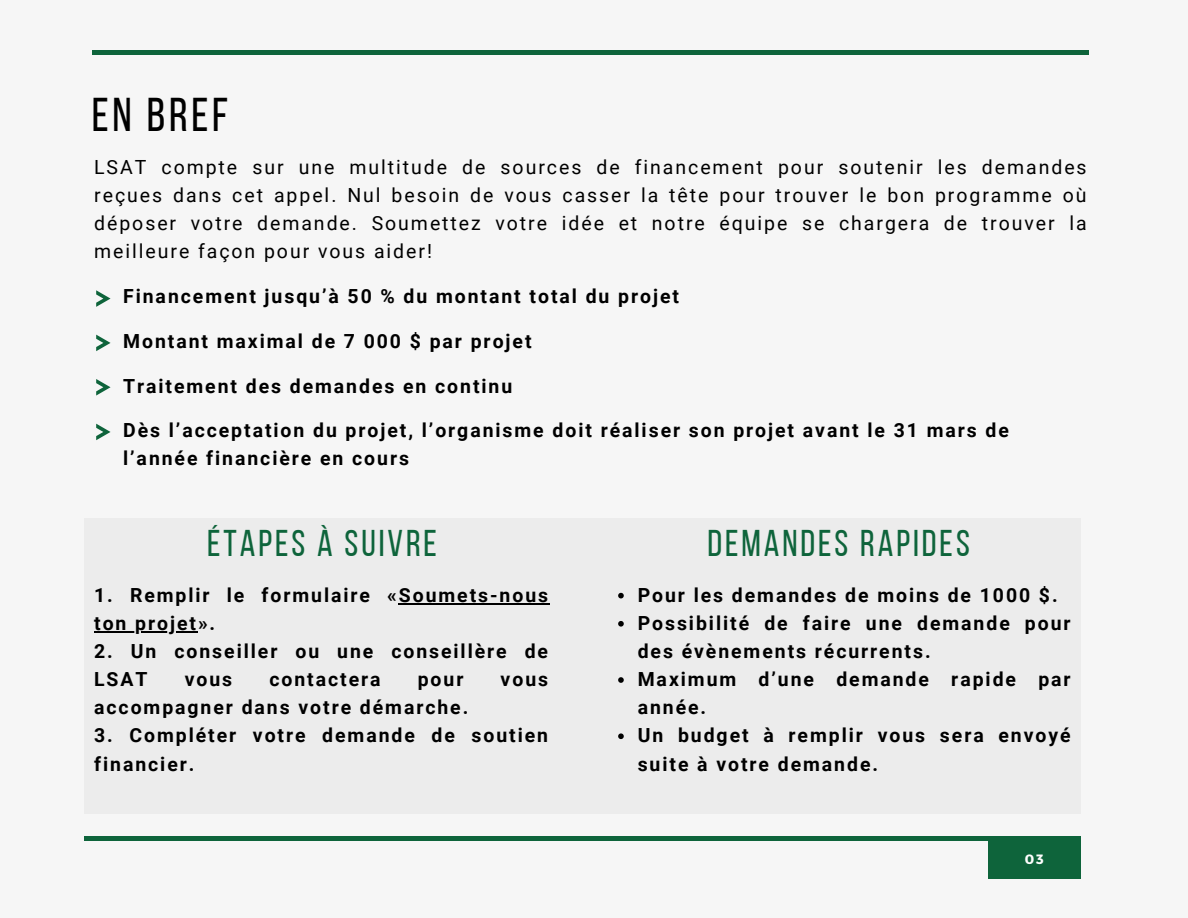
<style>
.page{position:relative;width:1188px;height:918px;background:#f6f6f6}
.page>*{position:absolute;margin:0;border:0;box-sizing:border-box;transform-origin:0 0}
.t1{font:47.25px "Bebas Neue";letter-spacing:.08em;color:#000}
.t2{font:37.2px "Bebas Neue";letter-spacing:.08em;color:#0e643b}
.t3{font:700 19.5px/28.2px "Roboto";letter-spacing:.1em;color:#000}
.t4{font:19.5px/28.2px "Roboto";letter-spacing:.1em;color:#000;text-align:justify}
.t5{font:700 13.5px "Montserrat";color:#fff}
</style>
<div class="page">
<div style="left:988px;top:841px;width:92px;height:37px;background:#0e643b"></div>
<div style="left:84px;top:836px;width:996px;height:5px;background:#0e643b"></div>
<div style="left:84px;top:518px;width:996px;height:296px;background:#ececec"></div>
<hr style="left:399px;top:603px;width:151px;height:1px;background:#000">
<hr style="left:94px;top:631px;width:104px;height:1px;background:#000">
<div style="left:92px;top:50px;width:997px;height:5px;background:#0e643b"></div>
<svg style="left:618px;top:593px;width:6px;height:5px"></svg>
<svg style="left:618px;top:621px;width:6px;height:6px"></svg>
<svg style="left:618px;top:677px;width:6px;height:6px"></svg>
<svg style="left:618px;top:733px;width:6px;height:6px"></svg>
<svg style="left:96px;top:290px;width:15px;height:17px"></svg>
<svg style="left:96px;top:335px;width:15px;height:16px"></svg>
<svg style="left:96px;top:379px;width:15px;height:17px"></svg>
<svg style="left:96px;top:424px;width:15px;height:16px"></svg>
<h1 class="t1" style="left:92px;top:96px;width:138px">EN BREF</h1>
<p class="t4" style="left:94px;top:153px;width:994px">LSAT compte sur une multitude de sources de financement pour soutenir les demandes reçues dans cet appel. Nul besoin de vous casser la tête pour trouver le bon programme où déposer votre demande. Soumettez votre idée et notre équipe se chargera de trouver la meilleure façon pour vous aider!</p>
<h3 class="t3" style="left:123px;top:282px;width:557px">Financement jusqu’à 50 % du montant total du projet</h3>
<h3 class="t3" style="left:123px;top:327px;width:410px">Montant maximal de 7 000 $ par projet</h3>
<h3 class="t3" style="left:123px;top:372px;width:391px">Traitement des demandes en continu</h3>
<h3 class="t3" style="left:123px;top:417px;width:887px">Dès l’acceptation du projet, l’organisme doit réaliser son projet avant le 31 mars de l’année financière en cours</h3>
<p class="t2" style="left:207px;top:528px;width:231px">ÉTAPES À SUIVRE</p>
<p class="t3" style="left:94px;top:581px;width:455px">1. Remplir le formulaire «Soumets-nous</p>
<p class="t3" style="left:94px;top:609px;width:123px">ton projet».</p>
<p class="t3" style="left:94px;top:637px;width:455px">2. Un conseiller ou une conseillère de<br>LSAT</p>
<p class="t3" style="left:185px;top:665px;width:49px">vous</p>
<p class="t3" style="left:269px;top:665px;width:113px">contactera</p>
<p class="t3" style="left:418px;top:665px;width:47px">pour</p>
<p class="t3" style="left:501px;top:665px;width:49px">vous</p>
<p class="t3" style="left:94px;top:694px;width:376px">accompagner dans votre démarche.</p>
<p class="t3" style="left:94px;top:722px;width:455px">3. Compléter votre demande de soutien financier.</p>
<p class="t2" style="left:707px;top:528px;width:264px">DEMANDES RAPIDES</p>
<h2 class="t3" style="left:638px;top:581px;width:421px">Pour les demandes de moins de 1000 $.</h2>
<h3 class="t3" style="left:638px;top:609px;width:434px">Possibilité de faire une demande pour des évènements récurrents.</h3>
<h2 class="t3" style="left:638px;top:665px;width:434px">Maximum d’une demande rapide par année.</h2>
<p class="t3" style="left:638px;top:722px;width:434px">Un budget à remplir vous sera envoyé suite à votre demande.</p>
<p class="t5" style="left:1025px;top:851px;width:20px">03</p>
</div>
